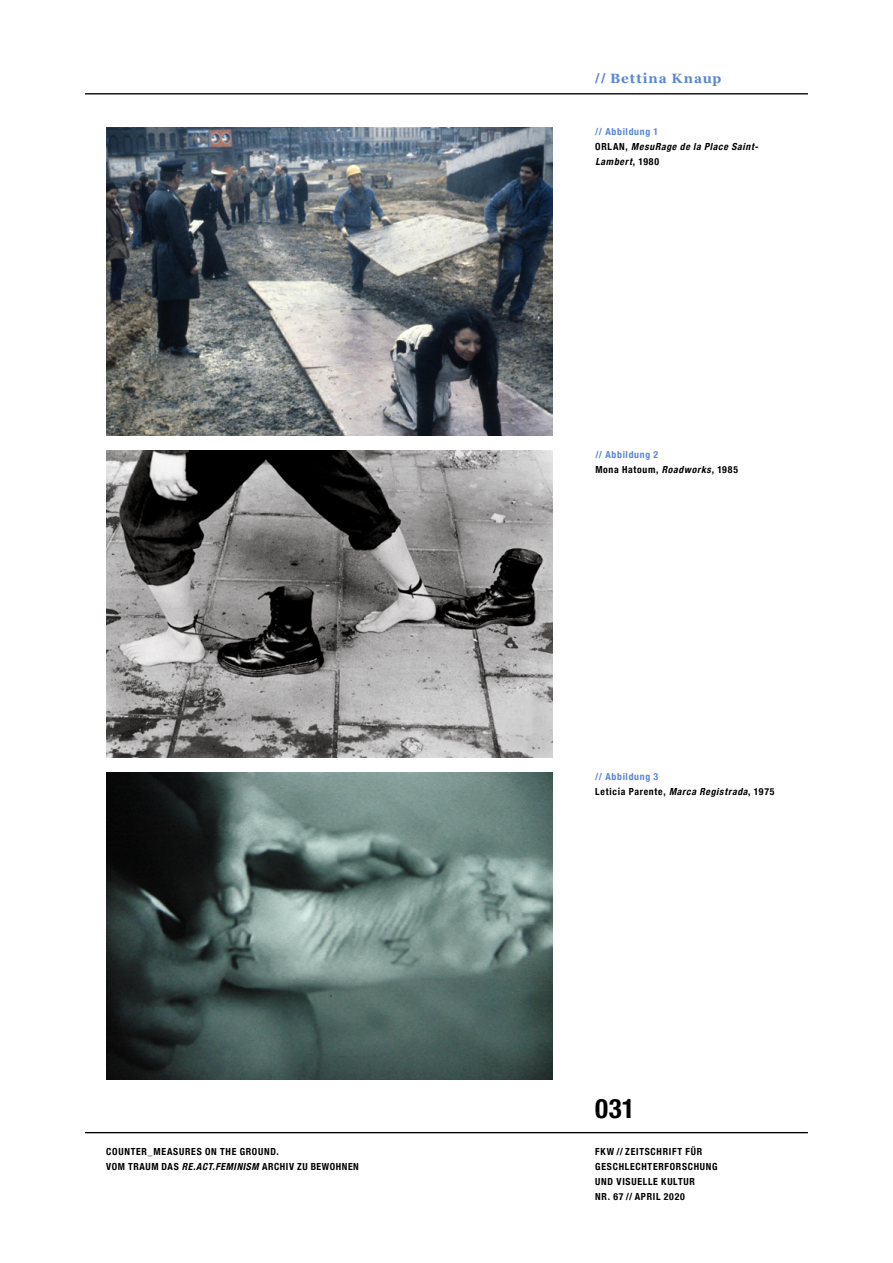
<style>
.page{position:relative;width:893px;height:1263px;background:#fff}
.page>*{position:absolute;margin:0;border:0;box-sizing:border-box;transform-origin:0 0}
.t1{font:700 condensed 27px "Helvetica Neue";color:#000}
.t2{font:700 13.5px "Georgia";letter-spacing:.065em;color:#5a87d2}
.t3{font:700 condensed 9.75px/15px "Helvetica Neue";letter-spacing:.075em;color:#000}
.t4{font:italic 700 condensed 9.75px/15px "Helvetica Neue";color:#000}
.s1{font-style:italic}
.s2{font-family:"Helvetica Neue";font-stretch:condensed}
.s3{font-style:normal;color:#5a87d2}
.s4{font-style:normal}
.s5{color:#5a87d2}
</style>
<div class="page">
<hr style="left:85px;top:93px;width:723px;height:1px;background:#000">
<hr style="left:85px;top:1132px;width:723px;height:1px;background:#000">
<img style="left:106px;top:773px;width:447px;height:307px">
<img style="left:106px;top:128px;width:447px;height:307px">
<img style="left:106px;top:450px;width:447px;height:308px">
<p class="t3" style="left:106px;top:1143px;width:254px">COUNTER_MEASURES ON THE GROUND.<br>VOM TRAUM DAS <span class="s1">RE.ACT.FEMINISM</span> ARCHIV ZU BEWOHNEN</p>
<h2 class="t2" style="left:595px;top:68px;width:128px"><span class="s2">//</span> Bettina Knaup</h2>
<p class="t4" style="left:595px;top:123px;width:167px"><span class="s3">// Abbildung 1<br></span><span class="s4">O R L A N ,</span> MesuRage de la Place Saint-<br>Lambert<span class="s4">, 1 9 8 0</span></p>
<p class="t3" style="left:595px;top:446px;width:144px"><span class="s5">// Abbildung 2<br></span>Mona Hatoum, <span class="s1">Roadworks</span>, 1985</p>
<p class="t3" style="left:595px;top:768px;width:181px"><span class="s5">// Abbildung 3<br></span>Leticía Parente, <span class="s1">Marca Registrada</span>, 1975</p>
<h1 class="t1" style="left:595px;top:1085px;width:41px">031</h1>
<p class="t3" style="left:595px;top:1143px;width:124px">FKW // ZEITSCHRIFT FÜR<br>GESCHLECHTERFORSCHUNG<br>UND VISUELLE KULTUR<br>NR. 67 // APRIL 2020</p>
</div>
